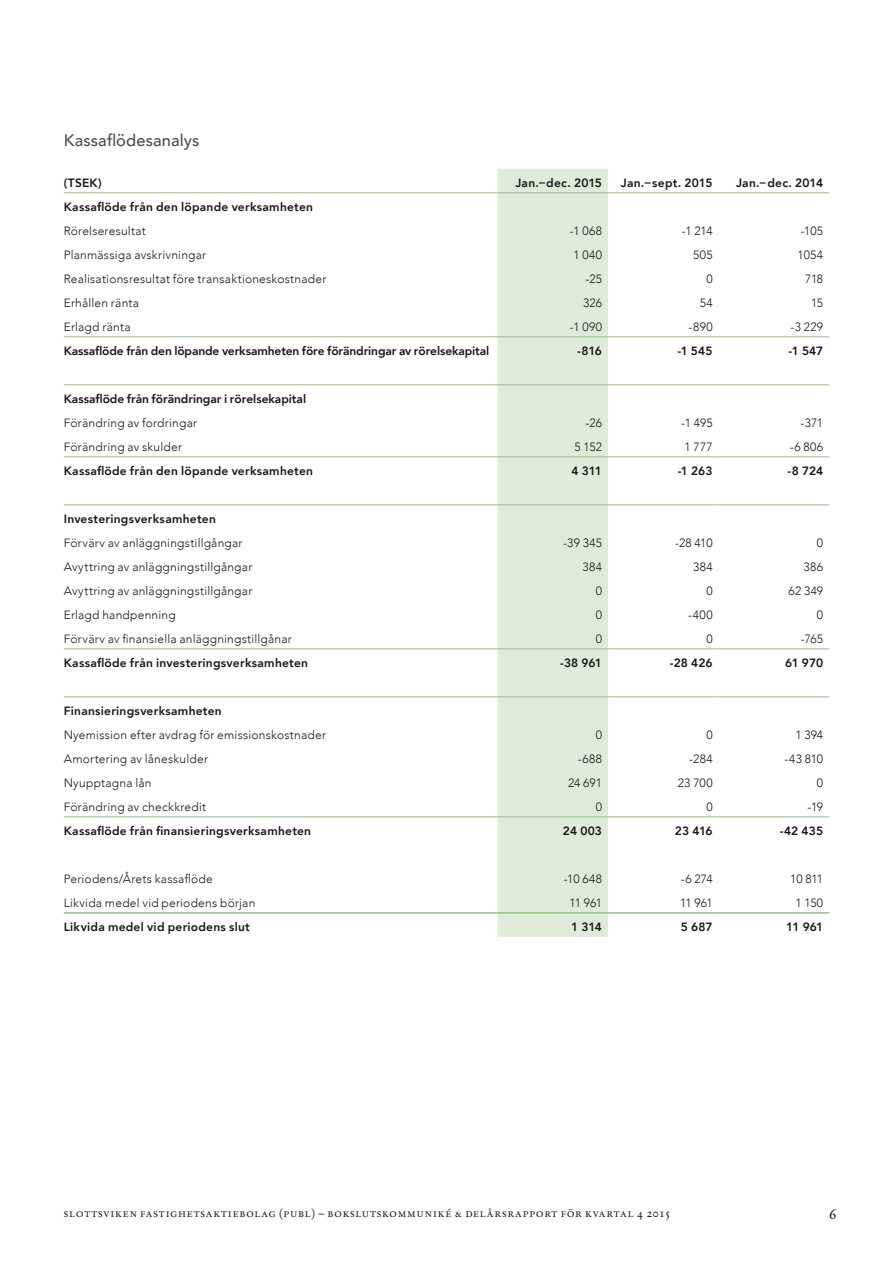
<style>
.page{position:relative;width:893px;height:1263px;background:#fff}
.page>*{position:absolute;margin:0;border:0;box-sizing:border-box;transform-origin:0 0}
.t1{font:500 16.5px "Avenir";letter-spacing:.005em;color:#465054}
.t2{font:15px "Stempel Garamond Roman SC";color:#1a171c}
.t3{font:300 12px "Avenir";letter-spacing:.02em;color:#1a171c}
.t4{font:800 12px "Avenir";letter-spacing:.02em;color:#1a171c}
.t5{font:12px "Stempel Garamond Roman SC";letter-spacing:.06em;color:#1a171c}
.t6{font:800 12px "Avenir";letter-spacing:-.01em;color:#1a171c}
.t7{font:800 12px "Avenir";letter-spacing:-.005em;color:#1a171c}
</style>
<div class="page">
<div style="left:497px;top:169px;width:111px;height:768px;background:#e0ecda"></div>
<hr style="left:64px;top:192px;width:433px;height:1px;background:#97bf85">
<hr style="left:497px;top:192px;width:111px;height:1px;background:#97bf85">
<hr style="left:608px;top:192px;width:111px;height:1px;background:#97bf85">
<hr style="left:719px;top:192px;width:110px;height:1px;background:#97bf85">
<hr style="left:64px;top:336px;width:433px;height:1px;background:#97bf85">
<hr style="left:497px;top:336px;width:111px;height:1px;background:#97bf85">
<hr style="left:608px;top:336px;width:111px;height:1px;background:#97bf85">
<hr style="left:719px;top:336px;width:110px;height:1px;background:#97bf85">
<hr style="left:64px;top:384px;width:433px;height:1px;background:#97bf85">
<hr style="left:497px;top:384px;width:111px;height:1px;background:#97bf85">
<hr style="left:608px;top:384px;width:111px;height:1px;background:#97bf85">
<hr style="left:719px;top:384px;width:110px;height:1px;background:#97bf85">
<hr style="left:64px;top:456px;width:433px;height:1px;background:#97bf85">
<hr style="left:497px;top:456px;width:111px;height:1px;background:#97bf85">
<hr style="left:608px;top:456px;width:111px;height:1px;background:#97bf85">
<hr style="left:719px;top:456px;width:110px;height:1px;background:#97bf85">
<hr style="left:64px;top:504px;width:433px;height:1px;background:#97bf85">
<hr style="left:497px;top:504px;width:111px;height:1px;background:#97bf85">
<hr style="left:608px;top:504px;width:111px;height:1px;background:#97bf85">
<hr style="left:719px;top:504px;width:110px;height:1px;background:#97bf85">
<hr style="left:64px;top:648px;width:433px;height:1px;background:#97bf85">
<hr style="left:497px;top:648px;width:111px;height:1px;background:#97bf85">
<hr style="left:608px;top:648px;width:111px;height:1px;background:#97bf85">
<hr style="left:719px;top:648px;width:110px;height:1px;background:#97bf85">
<hr style="left:64px;top:696px;width:433px;height:1px;background:#97bf85">
<hr style="left:497px;top:696px;width:111px;height:1px;background:#97bf85">
<hr style="left:608px;top:696px;width:111px;height:1px;background:#97bf85">
<hr style="left:719px;top:696px;width:110px;height:1px;background:#97bf85">
<hr style="left:64px;top:816px;width:433px;height:1px;background:#97bf85">
<hr style="left:497px;top:816px;width:111px;height:1px;background:#97bf85">
<hr style="left:608px;top:816px;width:111px;height:1px;background:#97bf85">
<hr style="left:719px;top:816px;width:110px;height:1px;background:#97bf85">
<hr style="left:64px;top:912px;width:433px;height:2px;background:#97bf85">
<hr style="left:497px;top:912px;width:111px;height:2px;background:#97bf85">
<hr style="left:608px;top:912px;width:111px;height:2px;background:#97bf85">
<hr style="left:719px;top:912px;width:110px;height:2px;background:#97bf85">
<h1 class="t1" style="left:64px;top:130px;width:137px">Kassaflödesanalys</h1>
<p class="t4" style="left:64px;top:175px;width:40px">(TSEK)</p>
<p class="t4" style="left:515px;top:175px;width:88px">Jan.–dec. 2015</p>
<p class="t4" style="left:621px;top:175px;width:93px">Jan.– sept. 2015</p>
<p class="t4" style="left:736px;top:175px;width:89px">Jan.–dec. 2014</p>
<p class="t4" style="left:64px;top:199px;width:251px">Kassaflöde från den löpande verksamheten</p>
<p class="t3" style="left:64px;top:223px;width:84px">Rörelseresultat</p>
<p class="t3" style="left:570px;top:223px;width:34px">-1 068</p>
<p class="t3" style="left:682px;top:223px;width:32px">-1 214</p>
<p class="t3" style="left:801px;top:223px;width:24px">-105</p>
<p class="t3" style="left:64px;top:247px;width:144px">Planmässiga avskrivningar</p>
<p class="t3" style="left:573px;top:247px;width:30px">1 040</p>
<p class="t3" style="left:693px;top:247px;width:21px">505</p>
<p class="t3" style="left:798px;top:247px;width:27px">1054</p>
<p class="t3" style="left:64px;top:271px;width:264px">Realisationsresultat före transaktioneskostnader</p>
<p class="t3" style="left:585px;top:271px;width:18px">-25</p>
<p class="t3" style="left:706px;top:271px;width:8px">0</p>
<p class="t3" style="left:805px;top:271px;width:20px">718</p>
<p class="t3" style="left:64px;top:295px;width:77px">Erhållen ränta</p>
<p class="t3" style="left:583px;top:295px;width:21px">326</p>
<p class="t3" style="left:700px;top:295px;width:14px">54</p>
<p class="t3" style="left:811px;top:295px;width:14px">15</p>
<p class="t3" style="left:64px;top:319px;width:68px">Erlagd ränta</p>
<p class="t3" style="left:570px;top:319px;width:34px">-1 090</p>
<p class="t3" style="left:689px;top:319px;width:26px">-890</p>
<p class="t3" style="left:790px;top:319px;width:34px">-3 229</p>
<p class="t6" style="left:64px;top:343px;width:427px">Kassaflöde från den löpande verksamheten före förändringar av rörelsekapital</p>
<p class="t4" style="left:577px;top:343px;width:26px">-816</p>
<p class="t4" style="left:677px;top:343px;width:37px">-1 545</p>
<p class="t4" style="left:789px;top:343px;width:36px">-1 547</p>
<p class="t7" style="left:64px;top:391px;width:244px">Kassaflöde från förändringar i rörelsekapital</p>
<p class="t3" style="left:64px;top:415px;width:135px">Förändring av fordringar</p>
<p class="t3" style="left:585px;top:415px;width:18px">-26</p>
<p class="t3" style="left:681px;top:415px;width:33px">-1 495</p>
<p class="t3" style="left:801px;top:415px;width:24px">-371</p>
<p class="t3" style="left:64px;top:439px;width:120px">Förändring av skulder</p>
<p class="t3" style="left:575px;top:439px;width:29px">5 152</p>
<p class="t3" style="left:685px;top:439px;width:30px">1 777</p>
<p class="t3" style="left:790px;top:439px;width:35px">-6 806</p>
<p class="t4" style="left:64px;top:463px;width:251px">Kassaflöde från den löpande verksamheten</p>
<p class="t4" style="left:571px;top:463px;width:32px">4 311</p>
<p class="t4" style="left:678px;top:463px;width:36px">-1 263</p>
<p class="t4" style="left:787px;top:463px;width:37px">-8 724</p>
<p class="t4" style="left:64px;top:511px;width:154px">Investeringsverksamheten</p>
<p class="t3" style="left:64px;top:535px;width:180px">Förvärv av anläggningstillgångar</p>
<p class="t3" style="left:563px;top:535px;width:41px">-39 345</p>
<p class="t3" style="left:675px;top:535px;width:39px">-28 410</p>
<p class="t3" style="left:817px;top:535px;width:8px">0</p>
<p class="t3" style="left:64px;top:559px;width:190px">Avyttring av anläggningstillgångar</p>
<p class="t3" style="left:582px;top:559px;width:21px">384</p>
<p class="t3" style="left:693px;top:559px;width:21px">384</p>
<p class="t3" style="left:804px;top:559px;width:21px">386</p>
<p class="t3" style="left:64px;top:583px;width:190px">Avyttring av anläggningstillgångar</p>
<p class="t3" style="left:596px;top:583px;width:8px">0</p>
<p class="t3" style="left:706px;top:583px;width:8px">0</p>
<p class="t3" style="left:788px;top:583px;width:36px">62 349</p>
<p class="t3" style="left:64px;top:607px;width:113px">Erlagd handpenning</p>
<p class="t3" style="left:596px;top:607px;width:8px">0</p>
<p class="t3" style="left:688px;top:607px;width:26px">-400</p>
<p class="t3" style="left:817px;top:607px;width:8px">0</p>
<p class="t3" style="left:64px;top:631px;width:230px">Förvärv av finansiella anläggningstillgånar</p>
<p class="t3" style="left:596px;top:631px;width:8px">0</p>
<p class="t3" style="left:706px;top:631px;width:8px">0</p>
<p class="t3" style="left:801px;top:631px;width:24px">-765</p>
<p class="t4" style="left:64px;top:655px;width:246px">Kassaflöde från investeringsverksamheten</p>
<p class="t4" style="left:560px;top:655px;width:44px">-38 961</p>
<p class="t4" style="left:670px;top:655px;width:44px">-28 426</p>
<p class="t4" style="left:785px;top:655px;width:39px">61 970</p>
<p class="t4" style="left:64px;top:703px;width:160px">Finansieringsverksamheten</p>
<p class="t3" style="left:64px;top:727px;width:264px">Nyemission efter avdrag för emissionskostnader</p>
<p class="t3" style="left:596px;top:727px;width:8px">0</p>
<p class="t3" style="left:706px;top:727px;width:8px">0</p>
<p class="t3" style="left:795px;top:727px;width:29px">1 394</p>
<p class="t3" style="left:64px;top:751px;width:146px">Amortering av låneskulder</p>
<p class="t3" style="left:578px;top:751px;width:26px">-688</p>
<p class="t3" style="left:689px;top:751px;width:25px">-284</p>
<p class="t3" style="left:785px;top:751px;width:40px">-43 810</p>
<p class="t3" style="left:64px;top:775px;width:89px">Nyupptagna lån</p>
<p class="t3" style="left:568px;top:775px;width:35px">24 691</p>
<p class="t3" style="left:678px;top:775px;width:36px">23 700</p>
<p class="t3" style="left:817px;top:775px;width:8px">0</p>
<p class="t3" style="left:64px;top:799px;width:144px">Förändring av checkkredit</p>
<p class="t3" style="left:596px;top:799px;width:8px">0</p>
<p class="t3" style="left:706px;top:799px;width:8px">0</p>
<p class="t3" style="left:808px;top:799px;width:17px">-19</p>
<p class="t4" style="left:64px;top:823px;width:249px">Kassaflöde från finansieringsverksamheten</p>
<p class="t4" style="left:563px;top:823px;width:41px">24 003</p>
<p class="t4" style="left:675px;top:823px;width:39px">23 416</p>
<p class="t4" style="left:780px;top:823px;width:45px">-42 435</p>
<p class="t3" style="left:64px;top:871px;width:150px">Periodens/Årets kassaflöde</p>
<p class="t3" style="left:564px;top:871px;width:40px">-10 648</p>
<p class="t3" style="left:681px;top:871px;width:33px">-6 274</p>
<p class="t3" style="left:790px;top:871px;width:34px">10 811</p>
<p class="t3" style="left:64px;top:895px;width:193px">Likvida medel vid periodens början</p>
<p class="t3" style="left:569px;top:895px;width:34px">11 961</p>
<p class="t3" style="left:680px;top:895px;width:34px">11 961</p>
<p class="t3" style="left:795px;top:895px;width:29px">1 150</p>
<p class="t4" style="left:64px;top:919px;width:188px">Likvida medel vid periodens slut</p>
<p class="t4" style="left:571px;top:919px;width:32px">1 314</p>
<p class="t4" style="left:681px;top:919px;width:33px">5 687</p>
<p class="t4" style="left:786px;top:919px;width:39px">11 961</p>
<p class="t5" style="left:64px;top:1206px;width:608px">slottsviken fastighetsaktiebolag (publ) – bokslutskommuniké &amp; delårsrapport för kvartal 4 2015</p>
<p class="t2" style="left:829px;top:1205px;width:9px">6</p>
</div>
